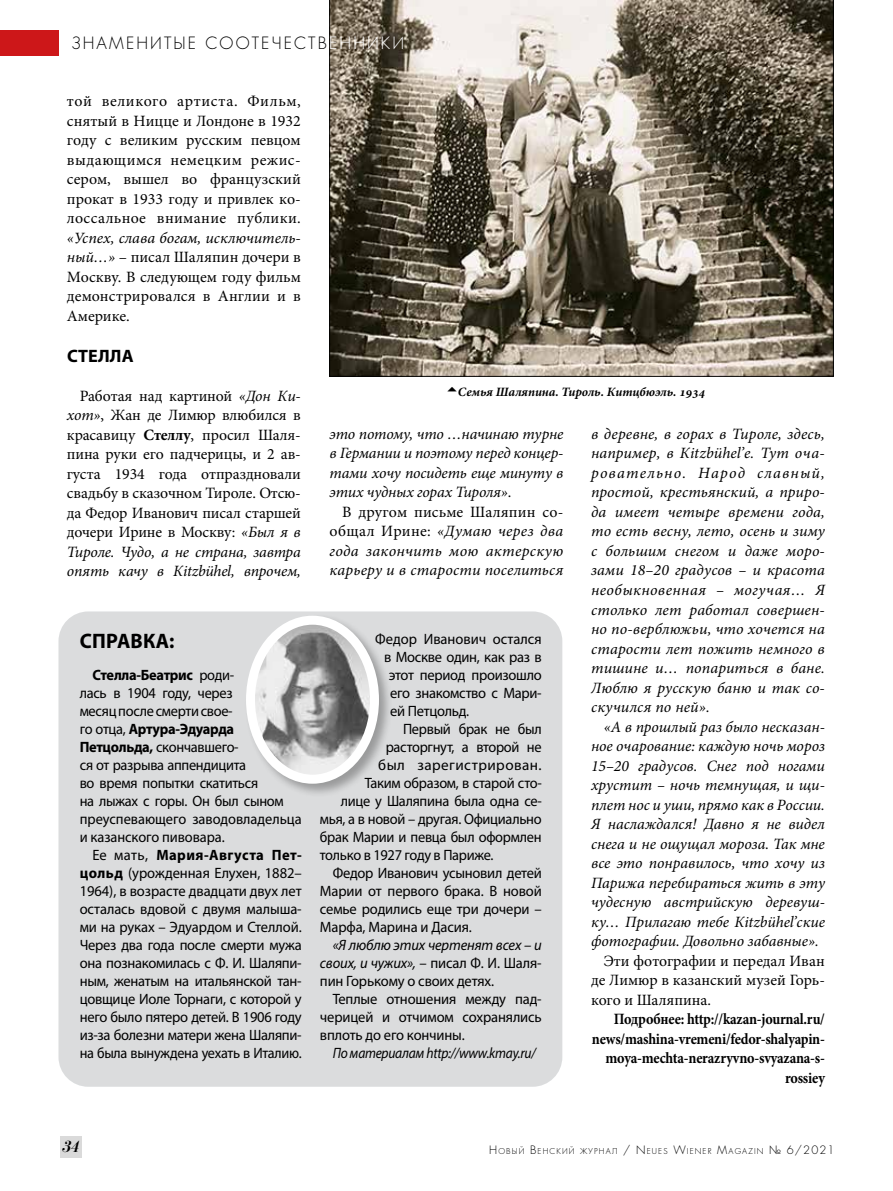
<style>
.page{position:relative;width:893px;height:1191px;background:#fff}
.page>*{position:absolute;margin:0;border:0;box-sizing:border-box;transform-origin:0 0}
.t1{font:700 21px "Myriad Pro";letter-spacing:.01em;color:#000}
.t2{font:700 18px "Myriad Pro";color:#000}
.t3{font:16.5px "Favorit Light C";letter-spacing:.13em;color:#000}
.t4{font:italic 16.5px "Paragon Nord C";color:#000}
.t5{font:italic 15.75px/19.5px "Minion Pro";color:#000;text-align:justify}
.t6{font:15.75px/19.5px "Minion Pro";color:#000;text-align:justify}
.t7{font:700 15.75px/19.5px "Minion Pro";letter-spacing:-.015em;color:#000;text-align:right;scale:.9 1}
.t8{font:15px/18px "Myriad Pro";letter-spacing:-.02em;color:#000;text-align:justify}
.t9{font:15px/18px "Myriad Pro";letter-spacing:-.02em;color:#000;scale:.96 1}
.t10{font:italic 15px/18px "Myriad Pro";letter-spacing:-.01em;color:#000;text-align:justify}
.t11{font:italic 15px "Myriad Pro";letter-spacing:-.01em;color:#000;scale:.9 1}
.t12{font:15px "Myriad Pro";color:#000}
.t13{font:15px "Myriad Pro";letter-spacing:.03em;color:#000}
.t14{font:italic 700 12.75px "Minion Pro";color:#000}
.t15{font:7.8px "Favorit Light C";letter-spacing:.145em;color:#000}
.s1{color:#fff}
.s2{font-style:italic}
.s3{font-weight:700}
.s4{font-style:normal}
.s5{font-size:11.25px}
</style>
<div class="page">
<svg style="left:330px;top:0;width:503px;height:376px;background:#7d7567"></svg>
<div style="left:0;top:30px;width:59px;height:25px;background:#cd1719"></div>
<div style="left:61px;top:1136px;width:21px;height:22px;background:#dadada"></div>
<div style="left:58px;top:611px;width:504px;height:475px;background:#dbdcdd;border-radius:30px"></div>
<div style="left:244px;top:613px;width:149px;height:184px;background:#000;opacity:.3"></div>
<img style="left:250px;top:620px;width:124px;height:159px">
<div style="left:246px;top:615px;width:133px;height:168px;border:9px solid #fff;border-radius:50%"></div>
<p class="t3" style="left:72px;top:32px;width:334px">ЗНАМЕНИТЫЕ СООТЕЧЕСТВ<span class="s1">ЕННИКИ</span></p>
<p class="t6" style="left:67px;top:91px;width:235px">той великого артиста. Фильм, снятый в Ницце и Лондоне в 1932 году с великим русским певцом выдающимся немецким режис&shy;сером, вышел во французский прокат в 1933 году и привлек ко&shy;лоссальное внимание публики.</p>
<p class="t6" style="left:67px;top:228px;width:235px"><span class="s2">«Успех, слава богам, исключитель&shy;ный…»</span> – писал Шаляпин дочери в Москву. В следующем году фильм демонстрировался в Англии и в Америке.</p>
<p class="t2" style="left:67px;top:344px;width:68px">СТЕЛЛА</p>
<p class="t6" style="left:67px;top:386px;width:235px;text-indent:13px">Работая над картиной <span class="s2">«Дон Ки&shy;хот»</span>, Жан де Лимюр влюбился в красавицу <span class="s3">Стеллу</span>, просил Шаля&shy;пина руки его падчерицы, и 2 ав&shy;густа 1934 года отпраздновали свадьбу в сказочном Тироле. Отсю&shy;да Федор Иванович писал старшей дочери Ирине в Москву: <span class="s2">«Был я в Тироле. Чудо, а не страна, завтра опять качу в Кitzbühel, впрочем,</span></p>
<h1 class="t1" style="left:80px;top:627px;width:96px">СПРАВКА:</h1>
<p class="t9" style="left:80px;top:665px;width:233px;text-indent:13px"><span class="s3">Стелла-Беатрис</span> роди-<br>лась в 1904 году, через<br>месяц после смерти свое-<br>го отца, <span class="s3">Артура-Эдуарда<br>Петцольда,</span> скончавшего-<br>ся от разрыва аппендицита<br>во время попытки скатиться<br>на лыжах с горы. Он был сыном преуспевающего заводовладельца и казанского пивовара.</p>
<p class="t8" style="left:80px;top:845px;width:224px;text-indent:13px">Ее мать, <span class="s3">Мария-Августа Пет&shy;цольд</span> (урожденная Елухен, 1882– 1964), в возрасте двадцати двух лет осталась вдовой с двумя малыша&shy;ми на руках – Эдуардом и Стеллой.<br>Через два года после смерти мужа она познакомилась с Ф. И. Шаляпи&shy;ным, женатым на итальянской тан&shy;цовщице Иоле Торнаги, с которой у него было пятеро детей. В 1906 году из-за болезни матери жена Шаляпи&shy;на была вынуждена уехать в Италию.</p>
<p class="t14" style="left:458px;top:383px;width:249px">Семья Шаляпина. Тироль. Китцбюэль. 1934</p>
<p class="t5" style="left:330px;top:424px;width:235px">это потому, что …начинаю турне в Германии и поэтому перед концер&shy;тами хочу посидеть еще минуту в этих чудных горах Тироля»<span class="s4">.</span></p>
<p class="t5" style="left:330px;top:502px;width:235px;text-indent:13px"><span class="s4">В другом письме Шаляпин со&shy;общал Ирине:</span> «Думаю через два года закончить мою актерскую карьеру и в старости поселиться</p>
<p class="t12" style="left:375px;top:629px;width:168px">Федор Иванович остался</p>
<p class="t8" style="left:384px;top:647px;width:159px">в Москве один, как раз в</p>
<p class="t8" style="left:389px;top:665px;width:154px">этот период произошло</p>
<p class="t8" style="left:390px;top:683px;width:153px">его знакомство с Мари-</p>
<p class="t8" style="left:390px;top:701px;width:80px">ей Петцольд.</p>
<p class="t9" style="left:403px;top:719px;width:146px">Первый брак не был</p>
<p class="t9" style="left:386px;top:737px;width:164px">расторгнут, а второй не</p>
<p class="t13" style="left:378px;top:755px;width:165px">был зарегистрирован.</p>
<p class="t9" style="left:365px;top:773px;width:186px">Таким образом, в старой сто-</p>
<p class="t9" style="left:341px;top:791px;width:211px">лице у Шаляпина была одна се-</p>
<p class="t9" style="left:320px;top:809px;width:233px">мья, а в новой – другая. Официально</p>
<p class="t9" style="left:320px;top:827px;width:233px">брак Марии и певца был оформлен</p>
<p class="t9" style="left:320px;top:845px;width:182px">только в 1927 году в Париже.</p>
<p class="t8" style="left:333px;top:863px;width:211px">Федор Иванович усыновил детей</p>
<p class="t8" style="left:320px;top:881px;width:223px">Марии от первого брака. В новой</p>
<p class="t8" style="left:320px;top:899px;width:223px">семье родились еще три дочери –</p>
<p class="t8" style="left:320px;top:917px;width:153px">Марфа, Марина и Дасия.</p>
<p class="t10" style="left:320px;top:935px;width:223px;text-indent:13px">«Я люблю этих чертенят всех – и своих, и чужих», <span class="s4">– писал Ф. И. Шаля&shy;пин Горькому о своих детях.</span></p>
<p class="t8" style="left:320px;top:989px;width:223px;text-indent:13px">Теплые отношения между пад&shy;черицей и отчимом сохранялись вплоть до его кончины.</p>
<p class="t11" style="left:333px;top:1043px;width:227px">По материалам http://www.kmay.ru/</p>
<p class="t5" style="left:591px;top:424px;width:235px">в деревне, в горах в Тироле, здесь, например, в Кitzbühel’е. Тут оча&shy;ровательно. Народ славный, простой, крестьянский, а приро&shy;да имеет четыре времени года, то есть весну, лето, осень и зиму с большим снегом и даже моро&shy;зами 18–20 градусов – и красота необыкновенная – могучая… Я столько лет работал совершен&shy;но по-верблюжьи, что хочется на старости лет пожить немного в тишине и… попариться в бане.<br>Люблю я русскую баню и так со&shy;скучился по ней».</p>
<p class="t5" style="left:591px;top:716px;width:235px;text-indent:13px">«А в прошлый раз было несказан&shy;ное очарование: каждую ночь мороз 15–20 градусов. Снег под ногами хрустит – ночь темнущая, и щи&shy;плет нос и уши, прямо как в России.<br>Я наслаждался! Давно я не видел снега и не ощущал мороза. Так мне все это понравилось, что хочу из Парижа перебираться жить в эту чудесную австрийскую деревуш&shy;ку… Прилагаю тебе Кitzbühel’ские фотографии. Довольно забавные».</p>
<p class="t6" style="left:591px;top:951px;width:235px;text-indent:13px">Эти фотографии и передал Иван де Лимюр в казанский музей Горь&shy;кого и Шаляпина.</p>
<p class="t7" style="left:592px;top:1009px;width:260px">Подробнее: http://kazan-journal.ru/ news/mashina-vremeni/fedor-shalyapin&shy;moya-mechta-nerazryvno-svyazana-s&shy;rossiey</p>
<p class="t4" style="left:61px;top:1137px;width:19px">34</p>
<p class="t15" style="left:489px;top:1145px;width:347px"><span class="s5">Н</span>ОВЫЙ <span class="s5">В</span>ЕНСКИЙ ЖУРНАЛ <span class="s5">/</span> <span class="s5">N</span>EUES <span class="s5">W</span>IEN ER <span class="s5">M</span>AGAZIN <span class="s5">№ 6/2021</span></p>
</div>
